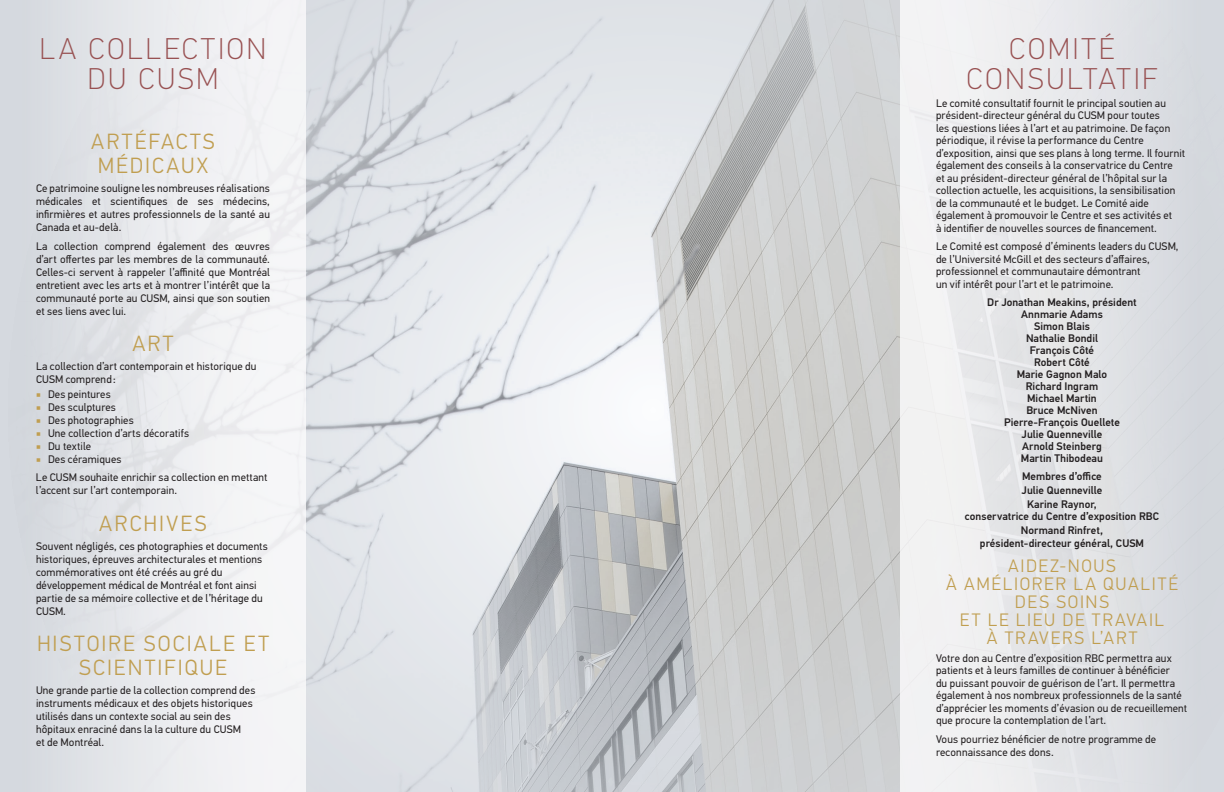
<style>
.page{position:relative;width:1224px;height:792px;background:#fff}
.page>*{position:absolute;margin:0;border:0;box-sizing:border-box;transform-origin:0 0}
.t1{font:100 30px/30px "PF Din Text Pro";letter-spacing:.085em;color:#985152;text-align:center}
.t2{font:300 22px/24px "PF Din Text Pro";letter-spacing:.1em;color:#c09e50;text-align:center}
.t3{font:300 18px/18px "PF Din Text Pro";letter-spacing:.095em;color:#c09e50;text-align:center}
.t4{font:11px/13px "PF Din Text Pro";letter-spacing:.01em;color:#231f20}
.t5{font:500 11px/12px "PF Din Text Pro";letter-spacing:.005em;color:#231f20;text-align:center}
.s1{font-size:5.5px;color:#c09e50}
</style>
<div class="page">
<svg style="left:306px;top:0;width:594px;height:792px;background:#d5d8da"></svg>
<div style="left:900px;top:0;width:324px;height:792px;background:linear-gradient(to right,#f5f4f4,#d3d6dc)"></div>
<div style="left:0;top:0;width:306px;height:792px;background:linear-gradient(to right,#d4d7dd,#f9f9fa)"></div>
<h1 class="t1" style="left:40px;top:34px;width:228px">LA COLLECTION<br>DU CUSM</h1>
<h2 class="t2" style="left:91px;top:129px;width:125px">ARTÉFACTS<br>MÉDICAUX</h2>
<p class="t4" style="left:36px;top:181px;width:236px;text-align:justify">Ce patrimoine souligne les nombreuses réalisations médicales et scientifiques de ses médecins, infirmières et autres professionnels de la santé au Canada et au-delà.</p>
<p class="t4" style="left:36px;top:239px;width:236px;text-align:justify">La collection comprend également des œuvres d’art offertes par les membres de la communauté.<br>Celles-ci servent à rappeler l’affinité que Montréal entretient avec les arts et à montrer l’intérêt que la communauté porte au CUSM, ainsi que son soutien et ses liens avec lui.</p>
<h2 class="t2" style="left:132px;top:331px;width:43px">ART</h2>
<p class="t4" style="left:36px;top:359px;width:222px">La collection d’art contemporain et historique du<br>CUSM comprend:</p>
<p class="t4" style="left:36px;top:387px;width:76px"><span class="s1">■</span> Des peintures</p>
<p class="t4" style="left:36px;top:400px;width:81px"><span class="s1">■</span> Des sculptures</p>
<p class="t4" style="left:36px;top:413px;width:99px"><span class="s1">■</span> Des photographies</p>
<p class="t4" style="left:36px;top:426px;width:155px"><span class="s1">■</span> Une collection d’arts décoratifs</p>
<p class="t4" style="left:36px;top:439px;width:57px"><span class="s1">■</span> Du textile</p>
<p class="t4" style="left:36px;top:449px;width:233px;line-height:19px"><span class="s1">■</span> Des céramiques<br>Le CUSM souhaite enrichir sa collection en mettant</p>
<p class="t4" style="left:36px;top:484px;width:143px">l’accent sur l’art contemporain.</p>
<h2 class="t2" style="left:99px;top:511px;width:109px">ARCHIVES</h2>
<p class="t4" style="left:36px;top:539px;width:234px">Souvent négligés, ces photographies et documents historiques, épreuves architecturales et mentions commémoratives ont été créés au gré du développement médical de Montréal et font ainsi partie de sa mémoire collective et de l’héritage du CUSM.</p>
<h2 class="t2" style="left:37px;top:631px;width:233px">HISTOIRE SOCIALE ET<br>SCIENTIFIQUE</h2>
<p class="t4" style="left:36px;top:683px;width:221px">Une grande partie de la collection comprend des instruments médicaux et des objets historiques utilisés dans un contexte social au sein des hôpitaux enraciné dans la la culture du CUSM<br>et de Montréal.</p>
<h1 class="t1" style="left:967px;top:34px;width:192px">COMITÉ<br>CONSULTATIF</h1>
<p class="t4" style="left:936px;top:97px;width:251px;line-height:12.5px">Le comité consultatif fournit le principal soutien au président-directeur général du CUSM pour toutes<br>les questions liées à l’art et au patrimoine. De façon périodique, il révise la performance du Centre d’exposition, ainsi que ses plans à long terme. Il fournit également des conseils à la conservatrice du Centre<br>et au président-directeur général de l’hôpital sur la collection actuelle, les acquisitions, la sensibilisation de la communauté et le budget. Le Comité aide également à promouvoir le Centre et ses activités et<br>à identifier de nouvelles sources de financement.</p>
<p class="t4" style="left:936px;top:240px;width:244px;line-height:12.7px">Le Comité est composé d’éminents leaders du CUSM, de l’Université McGill et des secteurs d’affaires, professionnel et communautaire démontrant<br>un vif intérêt pour l’art et le patrimoine.</p>
<p class="t5" style="left:987px;top:297px;width:151px">Dr Jonathan Meakins, président<br>Annmarie Adams<br>Simon Blais<br>Nathalie Bondil<br>François Côté<br>Robert Côté<br>Marie Gagnon Malo<br>Richard Ingram<br>Michael Martin<br>Bruce McNiven<br>Pierre-François Ouellete<br>Julie Quenneville<br>Arnold Steinberg<br>Martin Thibodeau</p>
<p class="t5" style="left:1022px;top:470px;width:82px;line-height:14px">Membres d’office<br>Julie Quenneville<br>Karine Raynor,</p>
<p class="t5" style="left:965px;top:510px;width:196px;line-height:14px">conservatrice du Centre d’exposition RBC<br>Normand Rinfret,</p>
<p class="t5" style="left:980px;top:538px;width:166px">président-directeur général, CUSM</p>
<h3 class="t3" style="left:946px;top:557px;width:233px">AIDEZ-NOUS<br>À AMÉLIORER LA QUALITÉ<br>DES SOINS<br>ET LE LIEU DE TRAVAIL<br>À TRAVERS L’ART</h3>
<p class="t4" style="left:936px;top:652px;width:253px;line-height:12.5px">Votre don au Centre d’exposition RBC permettra aux patients et à leurs familles de continuer à bénéficier<br>du puissant pouvoir de guérison de l’art. Il permettra également à nos nombreux professionnels de la santé d’apprécier les moments d’évasion ou de recueillement que procure la contemplation de l’art.</p>
<p class="t4" style="left:936px;top:733px;width:222px">Vous pourriez bénéficier de notre programme de reconnaissance des dons.</p>
</div>
